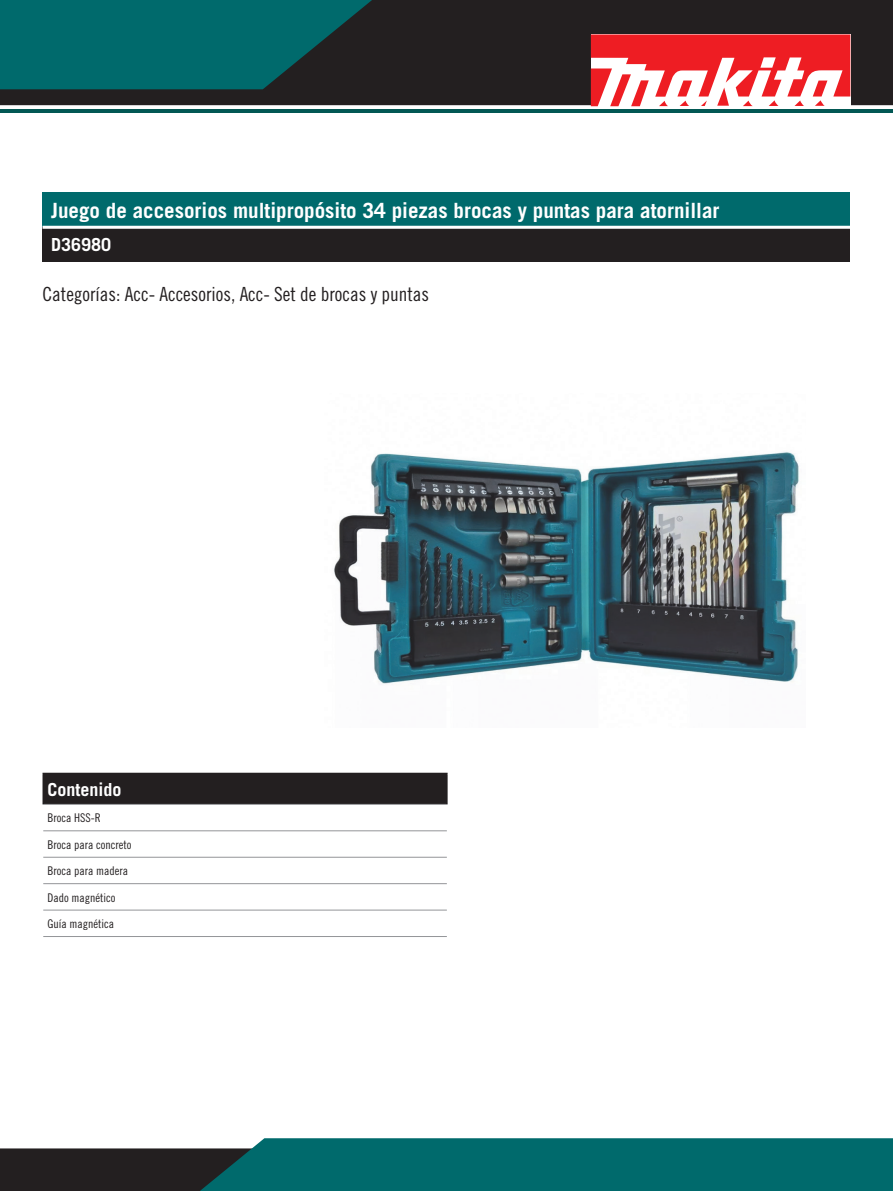
<style>
.page{position:relative;width:893px;height:1191px;background:#fff}
.page>*{position:absolute;margin:0;border:0;box-sizing:border-box;transform-origin:0 0}
.t1{font:700 21px "Trade Gothic";color:#fff}
.t2{font:19.5px "Trade Gothic Cond Eighteen";color:#231f20}
.t3{font:700 18px "Trade Gothic";color:#fff}
.t4{font:12px "Trade Gothic Cond Eighteen";color:#231f20}
</style>
<div class="page">
<div style="left:0;top:0;width:893px;height:105px;background:#231f20"></div>
<svg style="left:0;top:0;width:372px;height:89px;background:#045f61"></svg>
<svg style="left:0;top:1138px;width:893px;height:53px;background:#166365"></svg>
<hr style="left:1px;top:110px;width:892px;height:3px;background:#025854">
<div style="left:43px;top:773px;width:404px;height:31px;background:#231f20"></div>
<hr style="left:43px;top:804px;width:405px;height:1px;background:#939598">
<hr style="left:43px;top:830px;width:404px;height:1px;background:#939598">
<hr style="left:43px;top:857px;width:404px;height:1px;background:#939598">
<hr style="left:43px;top:883px;width:404px;height:1px;background:#939598">
<hr style="left:43px;top:909px;width:404px;height:1px;background:#939598">
<hr style="left:43px;top:936px;width:404px;height:1px;background:#939598">
<hr style="left:43px;top:772px;width:405px;height:2px;background:#231f20">
<hr style="left:446px;top:774px;width:2px;height:30px;background:#231f20">
<div style="left:43px;top:193px;width:807px;height:34px;background:#006a6c"></div>
<div style="left:43px;top:227px;width:807px;height:35px;background:#231f20"></div>
<hr style="left:43px;top:226px;width:807px;height:3px;background:#fff">
<img style="left:334px;top:452px;width:465px;height:233px">
<svg style="left:591px;top:34px;width:259px;height:72px"></svg>
<h1 class="t1" style="left:51px;top:198px;width:670px">Juego de accesorios multipropósito 34 piezas brocas y puntas para atornillar</h1>
<h3 class="t3" style="left:51px;top:234px;width:62px">D36980</h3>
<h2 class="t2" style="left:43px;top:283px;width:388px">Categorías: Acc- Accesorios, Acc- Set de brocas y puntas</h2>
<h3 class="t3" style="left:48px;top:778px;width:76px">Contenido</h3>
<p class="t4" style="left:48px;top:811px;width:55px">Broca HSS-R</p>
<p class="t4" style="left:48px;top:837px;width:85px">Broca para concreto</p>
<p class="t4" style="left:48px;top:863px;width:82px">Broca para madera</p>
<p class="t4" style="left:48px;top:890px;width:69px">Dado magnético</p>
<p class="t4" style="left:48px;top:916px;width:68px">Guía magnética</p>
</div>
